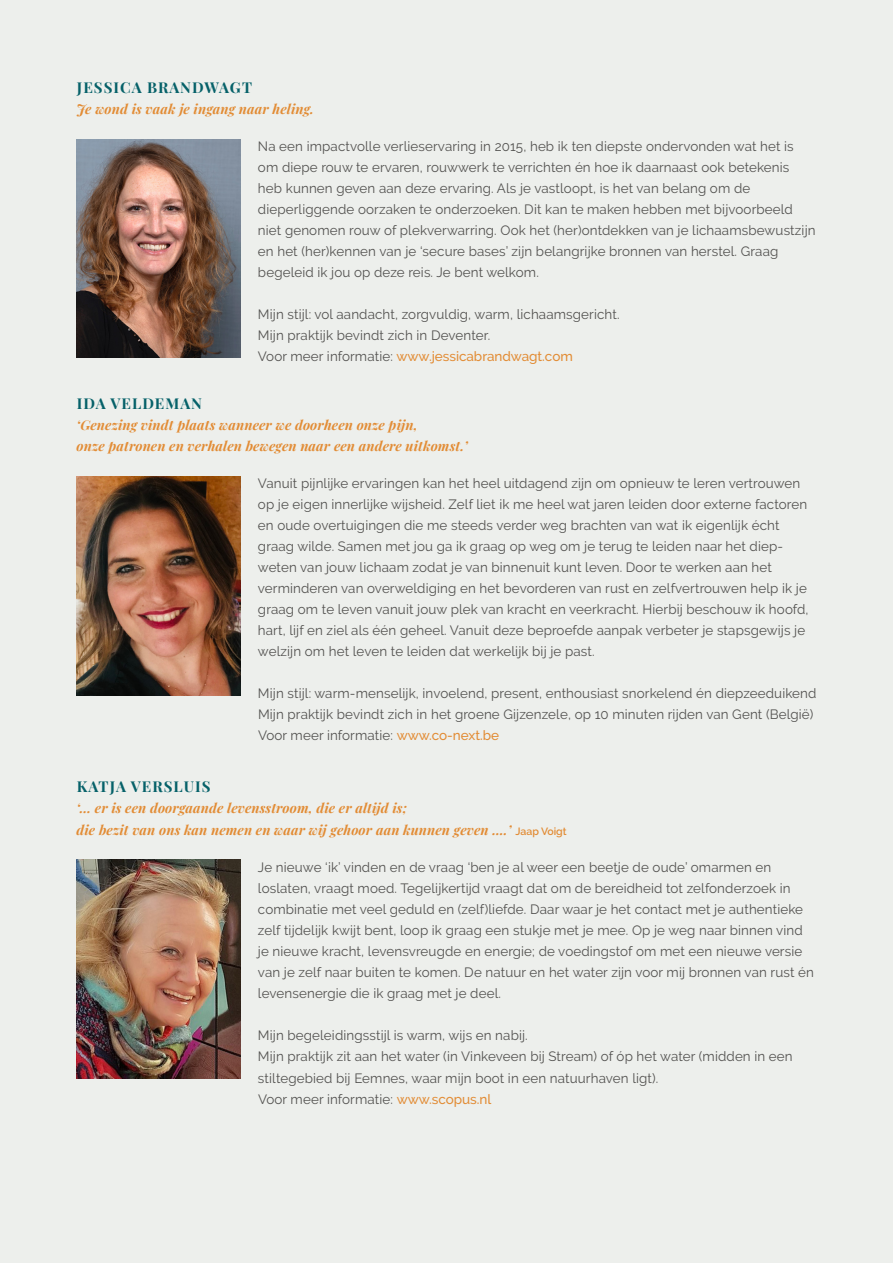
<style>
.page{position:relative;width:893px;height:1263px;background:#edefec}
.page>*{position:absolute;margin:0;border:0;box-sizing:border-box;transform-origin:0 0}
.t1{font:700 15px "Playfair Display";letter-spacing:.07em;color:#066169}
.t2{font:13.5px/21px "Raleway";letter-spacing:.01em;color:#535250}
.t3{font:italic 700 13.5px "Playfair Display";letter-spacing:.01em;color:#e28c35}
.t4{font:500 13.5px "Raleway";letter-spacing:-.005em;color:#e28c35}
.s1{font-weight:400;color:#535250}
.s2{font-weight:500;color:#e28c35}
.s3{font-family:"Raleway";font-weight:600;font-style:normal;font-size:10.5px}
</style>
<div class="page">
<img style="left:77px;top:139px;width:164px;height:219px">
<img style="left:77px;top:860px;width:164px;height:218px">
<img style="left:77px;top:477px;width:164px;height:219px">
<p class="t1" style="left:77px;top:75px;width:177px">JESSICA BRANDWAGT</p>
<p class="t3" style="left:77px;top:98px;width:239px">Je wond is vaak je ingang naar heling.</p>
<p class="t2" style="left:258px;top:136px;width:559px">Na een impactvolle verlieservaring in 2015, heb ik ten diepste ondervonden wat het is om diepe rouw te ervaren, rouwwerk te verrichten én hoe ik daarnaast ook betekenis heb kunnen geven aan deze ervaring. Als je vastloopt, is het van belang om de dieperliggende oorzaken te onderzoeken. Dit kan te maken hebben met bijvoorbeeld niet genomen rouw of plekverwarring. Ook het (her)ontdekken van je lichaamsbewustzijn en het (her)kennen van je ‘secure bases’ zijn belangrijke bronnen van herstel. Graag begeleid ik jou op deze reis. Je bent welkom.</p>
<p class="t2" style="left:258px;top:304px;width:363px">Mijn stijl: vol aandacht, zorgvuldig, warm, lichaamsgericht.</p>
<p class="t2" style="left:258px;top:325px;width:234px">Mijn praktijk bevindt zich in Deventer.</p>
<p class="t4" style="left:258px;top:348px;width:316px"><span class="s1">Voor meer informatie:</span> www.jessicabrandwagt.com</p>
<p class="t1" style="left:77px;top:392px;width:127px">IDA VELDEMAN</p>
<p class="t3" style="left:77px;top:414px;width:342px">‘Genezing vindt plaats wanneer we doorheen onze pijn,</p>
<p class="t3" style="left:77px;top:435px;width:393px">onze patronen en verhalen bewegen naar een andere uitkomst.’</p>
<p class="t2" style="left:258px;top:473px;width:552px">Vanuit pijnlijke ervaringen kan het heel uitdagend zijn om opnieuw te leren vertrouwen op je eigen innerlijke wijsheid. Zelf liet ik me heel wat jaren leiden door externe factoren en oude overtuigingen die me steeds verder weg brachten van wat ik eigenlijk écht graag wilde. Samen met jou ga ik graag op weg om je terug te leiden naar het diep&shy;weten van jouw lichaam zodat je van binnenuit kunt leven. Door te werken aan het verminderen van overweldiging en het bevorderen van rust en zelfvertrouwen help ik je graag om te leven vanuit jouw plek van kracht en veerkracht. Hierbij beschouw ik hoofd, hart, lijf en ziel als één geheel. Vanuit deze beproefde aanpak verbeter je stapsgewijs je welzijn om het leven te leiden dat werkelijk bij je past.</p>
<p class="t2" style="left:258px;top:683px;width:560px">Mijn stijl: warm-menselijk, invoelend, present, enthousiast snorkelend én diepzeeduikend</p>
<p class="t2" style="left:258px;top:704px;width:557px">Mijn praktijk bevindt zich in het groene Gijzenzele, op 10 minuten rijden van Gent (België)</p>
<p class="t2" style="left:258px;top:725px;width:242px">Voor meer informatie: <span class="s2">www.co-next.be</span></p>
<p class="t1" style="left:77px;top:775px;width:135px">KATJA VERSLUIS</p>
<p class="t3" style="left:77px;top:797px;width:332px">‘… er is een doorgaande levensstroom, die er altijd is;</p>
<p class="t3" style="left:77px;top:819px;width:492px">die bezit van ons kan nemen en waar wij gehoor aan kunnen geven ….’ <span class="s3">Jaap Voigt</span></p>
<p class="t2" style="left:258px;top:857px;width:558px">Je nieuwe ‘ik’ vinden en de vraag ‘ben je al weer een beetje de oude’ omarmen en loslaten, vraagt moed. Tegelijkertijd vraagt dat om de bereidheid tot zelfonderzoek in combinatie met veel geduld en (zelf)liefde. Daar waar je het contact met je authentieke zelf tijdelijk kwijt bent, loop ik graag een stukje met je mee. Op je weg naar binnen vind je nieuwe kracht, levensvreugde en energie; de voedingstof om met een nieuwe versie van je zelf naar buiten te komen. De natuur en het water zijn voor mij bronnen van rust én levensenergie die ik graag met je deel.</p>
<p class="t2" style="left:258px;top:1025px;width:271px">Mijn begeleidingsstijl is warm, wijs en nabij.</p>
<p class="t2" style="left:258px;top:1045px;width:536px;line-height:21.6px">Mijn praktijk zit aan het water (in Vinkeveen bij Stream) of óp het water (midden in een stiltegebied bij Eemnes, waar mijn boot in een natuurhaven ligt).</p>
<p class="t2" style="left:258px;top:1088px;width:235px">Voor meer informatie: <span class="s2">www.scopus.nl</span></p>
</div>
